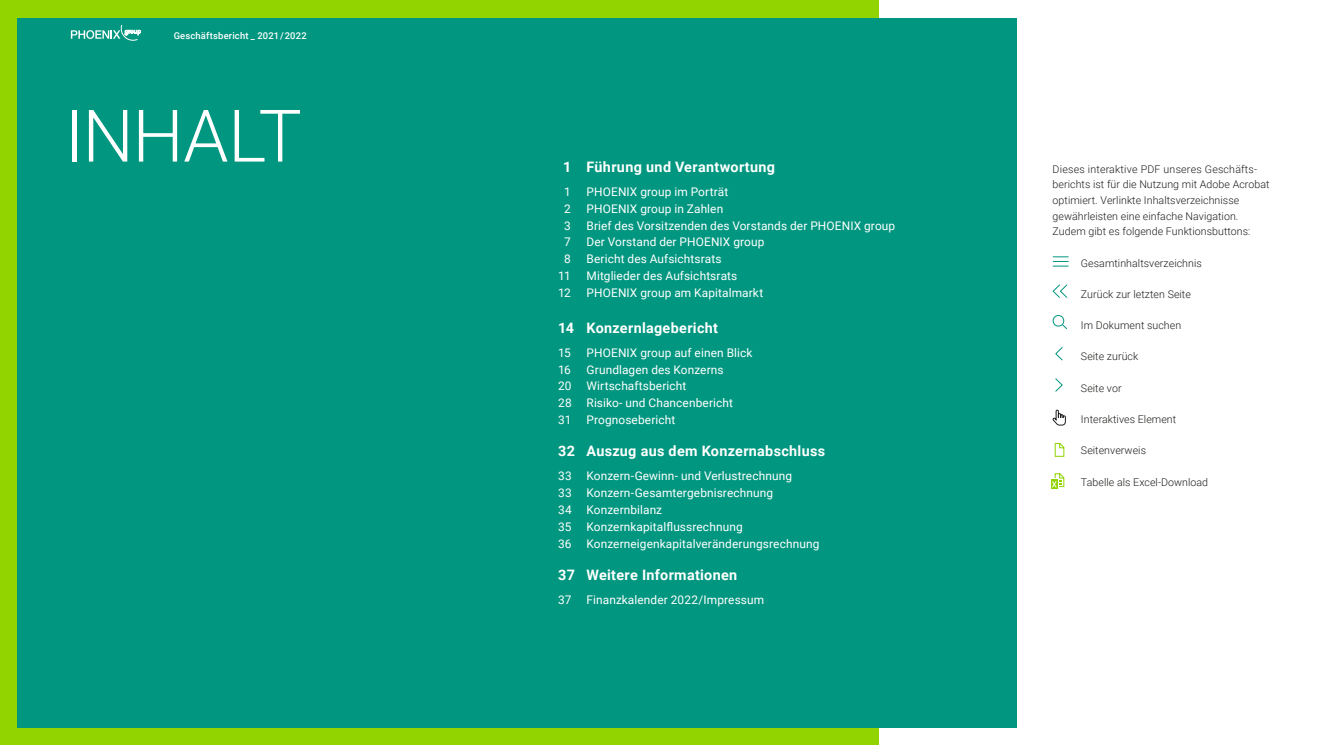
<style>
.page{position:relative;width:1322px;height:745px;background:#fff}
.page>*{position:absolute;margin:0;border:0;box-sizing:border-box;transform-origin:0 0}
.t1{font:300 72.5px "Roboto";letter-spacing:-.02em;color:#fff}
.t2{font:700 14.38px "Roboto";letter-spacing:.02em;color:#fff}
.t3{font:11.88px/16.9px "Roboto";letter-spacing:.01em;color:#fff}
.t4{font:300 10.62px/15.6px "Roboto";letter-spacing:.005em;color:#1d1d1b}
.t5{font:500 9.38px "Roboto";letter-spacing:.02em;color:#fff}
</style>
<div class="page">
<div style="left:0;top:0;width:879px;height:744px;background:#91d400"></div>
<div style="left:18px;top:18px;width:999px;height:708px;background:#00967f"></div>
<svg style="left:1053px;top:256px;width:15px;height:10px"></svg>
<svg style="left:1052px;top:284px;width:16px;height:14px"></svg>
<svg style="left:1052px;top:315px;width:15px;height:14px"></svg>
<svg style="left:1055px;top:347px;width:8px;height:14px"></svg>
<svg style="left:1055px;top:378px;width:8px;height:14px"></svg>
<svg style="left:1053px;top:409px;width:13px;height:17px"></svg>
<svg style="left:1054px;top:443px;width:11px;height:14px"></svg>
<svg style="left:1051px;top:473px;width:14px;height:14px"></svg>
<svg style="left:71px;top:25px;width:70px;height:16px"></svg>
<p class="t5" style="left:174px;top:29px;width:135px">Geschäftsbericht _ 2021 / 2022</p>
<h1 class="t1" style="left:65px;top:85px;width:238px">INHALT</h1>
<p class="t2" style="left:563px;top:156px;width:213px">1 Führung und Verantwortung</p>
<p class="t3" style="left:564px;top:182px;width:8px">1</p>
<p class="t3" style="left:586px;top:182px;width:143px">PHOENIX group im Porträt</p>
<p class="t3" style="left:564px;top:199px;width:8px">2</p>
<p class="t3" style="left:586px;top:199px;width:138px">PHOENIX group in Zahlen</p>
<p class="t3" style="left:564px;top:216px;width:8px">3</p>
<p class="t3" style="left:586px;top:216px;width:310px">Brief des Vorsitzenden des Vorstands der PHOENIX group</p>
<p class="t3" style="left:564px;top:233px;width:8px">7</p>
<p class="t3" style="left:586px;top:233px;width:179px">Der Vorstand der PHOENIX group</p>
<p class="t3" style="left:564px;top:250px;width:8px">8</p>
<p class="t3" style="left:586px;top:250px;width:137px">Bericht des Aufsichtsrats</p>
<p class="t3" style="left:558px;top:267px;width:14px">11</p>
<p class="t3" style="left:586px;top:267px;width:152px">Mitglieder des Aufsichtsrats</p>
<p class="t3" style="left:558px;top:284px;width:14px">12</p>
<p class="t3" style="left:586px;top:284px;width:178px">PHOENIX group am Kapitalmarkt</p>
<p class="t2" style="left:558px;top:317px;width:161px">14 Konzernlagebericht</p>
<p class="t3" style="left:558px;top:343px;width:14px">15</p>
<p class="t3" style="left:586px;top:343px;width:167px">PHOENIX group auf einen Blick</p>
<p class="t3" style="left:558px;top:360px;width:14px">16</p>
<p class="t3" style="left:586px;top:360px;width:139px">Grundlagen des Konzerns</p>
<p class="t3" style="left:558px;top:377px;width:15px">20</p>
<p class="t3" style="left:586px;top:377px;width:101px">Wirtschaftsbericht</p>
<p class="t3" style="left:558px;top:394px;width:15px">28</p>
<p class="t3" style="left:586px;top:394px;width:148px">Risiko- und Chancenbericht</p>
<p class="t3" style="left:558px;top:411px;width:15px">31</p>
<p class="t3" style="left:586px;top:411px;width:90px">Prognosebericht</p>
<p class="t2" style="left:558px;top:440px;width:268px">32 Auszug aus dem Konzernabschluss</p>
<p class="t3" style="left:558px;top:466px;width:235px">33 Konzern-Gewinn- und Verlustrechnung<br>33 Konzern-Gesamtergebnisrechnung<br>34 Konzernbilanz<br>35</p>
<p class="t3" style="left:586px;top:517px;width:158px">Konzernkapitalflussrechnung</p>
<p class="t3" style="left:558px;top:534px;width:15px">36</p>
<p class="t3" style="left:586px;top:534px;width:234px">Konzerneigenkapitalveränderungsrechnung</p>
<p class="t2" style="left:558px;top:564px;width:181px">37 Weitere Informationen</p>
<p class="t3" style="left:558px;top:590px;width:15px">37</p>
<p class="t3" style="left:586px;top:590px;width:179px">Finanzkalender 2022/Impressum</p>
<p class="t4" style="left:1052px;top:161px;width:218px">Dieses interaktive PDF unseres Geschäfts&shy;berichts ist für die Nutzung mit Adobe Acrobat optimiert. Verlinkte Inhaltsverzeichnisse gewährleisten eine einfache Navigation.<br>Zudem gibt es folgende Funktionsbuttons:</p>
<p class="t4" style="left:1081px;top:254px;width:122px">Gesamtinhaltsverzeichnis</p>
<p class="t4" style="left:1081px;top:286px;width:111px">Zurück zur letzten Seite</p>
<p class="t4" style="left:1081px;top:317px;width:102px">Im Dokument suchen</p>
<p class="t4" style="left:1081px;top:348px;width:59px">Seite zurück</p>
<p class="t4" style="left:1081px;top:379px;width:42px">Seite vor</p>
<p class="t4" style="left:1081px;top:411px;width:97px">Interaktives Element</p>
<p class="t4" style="left:1081px;top:442px;width:67px">Seitenverweis</p>
<p class="t4" style="left:1081px;top:473px;width:129px">Tabelle als Excel-Download</p>
</div>
